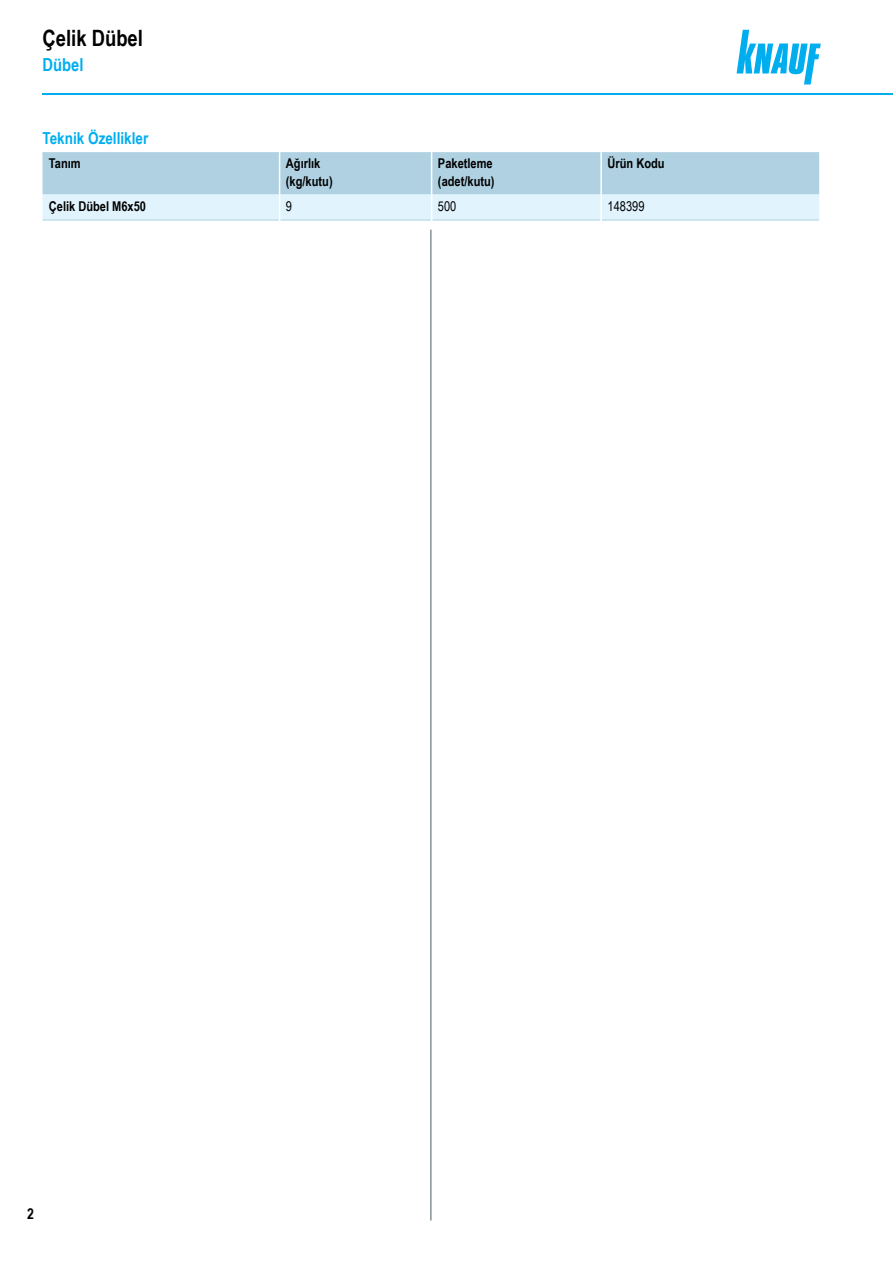
<style>
.page{position:relative;width:893px;height:1263px;background:#fff}
.page>*{position:absolute;margin:0;border:0;box-sizing:border-box;transform-origin:0 0}
.t1{font:700 22.5px "Arial Narrow";color:#000}
.t2{font:700 18px "Arial Narrow";color:#00aeef}
.t3{font:700 16.5px "Arial Narrow";color:#00aeef}
.t4{font:700 15px "Arial Narrow";color:#000}
.t5{font:700 13.5px/18px "Arial Narrow";color:#000}
.t6{font:13.5px "Arial Narrow";color:#000}
</style>
<div class="page">
<svg style="left:737px;top:30px;width:84px;height:54px"></svg>
<hr style="left:43px;top:220px;width:236px;height:1px;background:#afd1e1">
<hr style="left:280px;top:220px;width:151px;height:1px;background:#afd1e1">
<hr style="left:432px;top:220px;width:168px;height:1px;background:#afd1e1">
<hr style="left:602px;top:220px;width:217px;height:1px;background:#afd1e1">
<svg style="left:43px;top:152px;width:777px;height:68px;background:#c2deeb"></svg>
<hr style="left:600px;top:195px;width:2px;height:25px;background:#fff">
<hr style="left:819px;top:195px;width:2px;height:25px;background:#fff">
<hr style="left:43px;top:94px;width:850px;height:1px;background:#00aeef">
<hr style="left:430px;top:230px;width:2px;height:990px;background:#869197">
<h1 class="t1" style="left:43px;top:21px;width:102px">Çelik Dübel</h1>
<h2 class="t2" style="left:43px;top:51px;width:43px">Dübel</h2>
<p class="t3" style="left:43px;top:125px;width:107px">Teknik Özellikler</p>
<p class="t5" style="left:49px;top:154px;width:33px">Tanım</p>
<p class="t5" style="left:286px;top:154px;width:48px">Ağırlık (kg/kutu)</p>
<p class="t5" style="left:438px;top:154px;width:58px">Paketleme (adet/kutu)</p>
<p class="t5" style="left:608px;top:154px;width:59px">Ürün Kodu</p>
<p class="t5" style="left:49px;top:196px;width:99px">Çelik Dübel M6x50</p>
<p class="t6" style="left:286px;top:196px;width:8px">9</p>
<p class="t6" style="left:438px;top:196px;width:20px">500</p>
<p class="t6" style="left:608px;top:196px;width:38px">148399</p>
<p class="t4" style="left:27px;top:1202px;width:8px">2</p>
</div>
